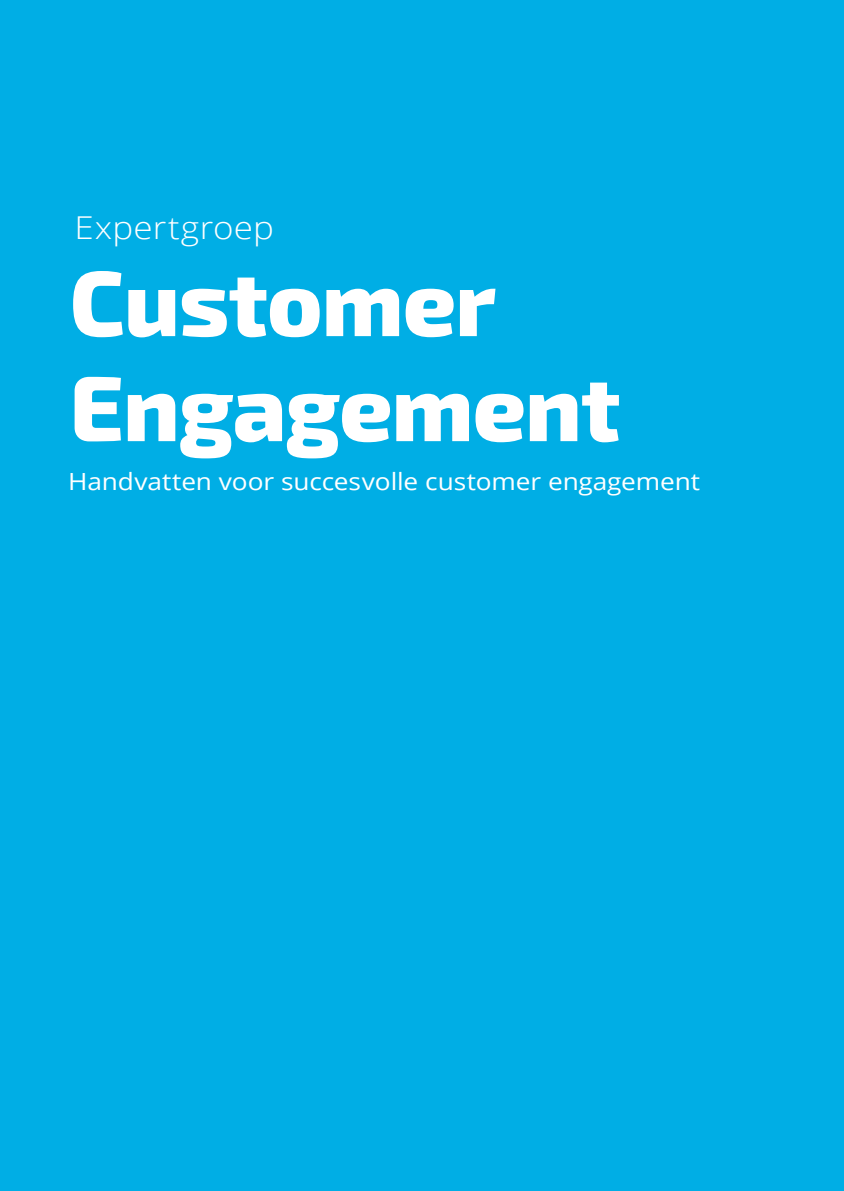
<style>
.page{position:relative;width:844px;height:1191px;background:#fff}
.page>*{position:absolute;margin:0;border:0;box-sizing:border-box;transform-origin:0 0}
.t1{font:800 92.75px/105px "Exo 2";letter-spacing:-.01em;color:#fff}
.t2{font:300 31.5px "Open Sans";letter-spacing:.01em;color:#fff;scale:1.11 1}
.t3{font:23.62px "Open Sans";letter-spacing:-.005em;color:#fff;scale:1.11 1}
</style>
<div class="page">
<div style="left:0;top:0;width:843px;height:1191px;background:#00aee5"></div>
<h2 class="t2" style="left:74px;top:206px;width:181px">Expertgroep</h2>
<h1 class="t1" style="left:69px;top:253px;width:552px">Customer<br>Engagement</h1>
<p class="t3" style="left:68px;top:465px;width:570px">Handvatten voor succesvolle customer engagement</p>
</div>
